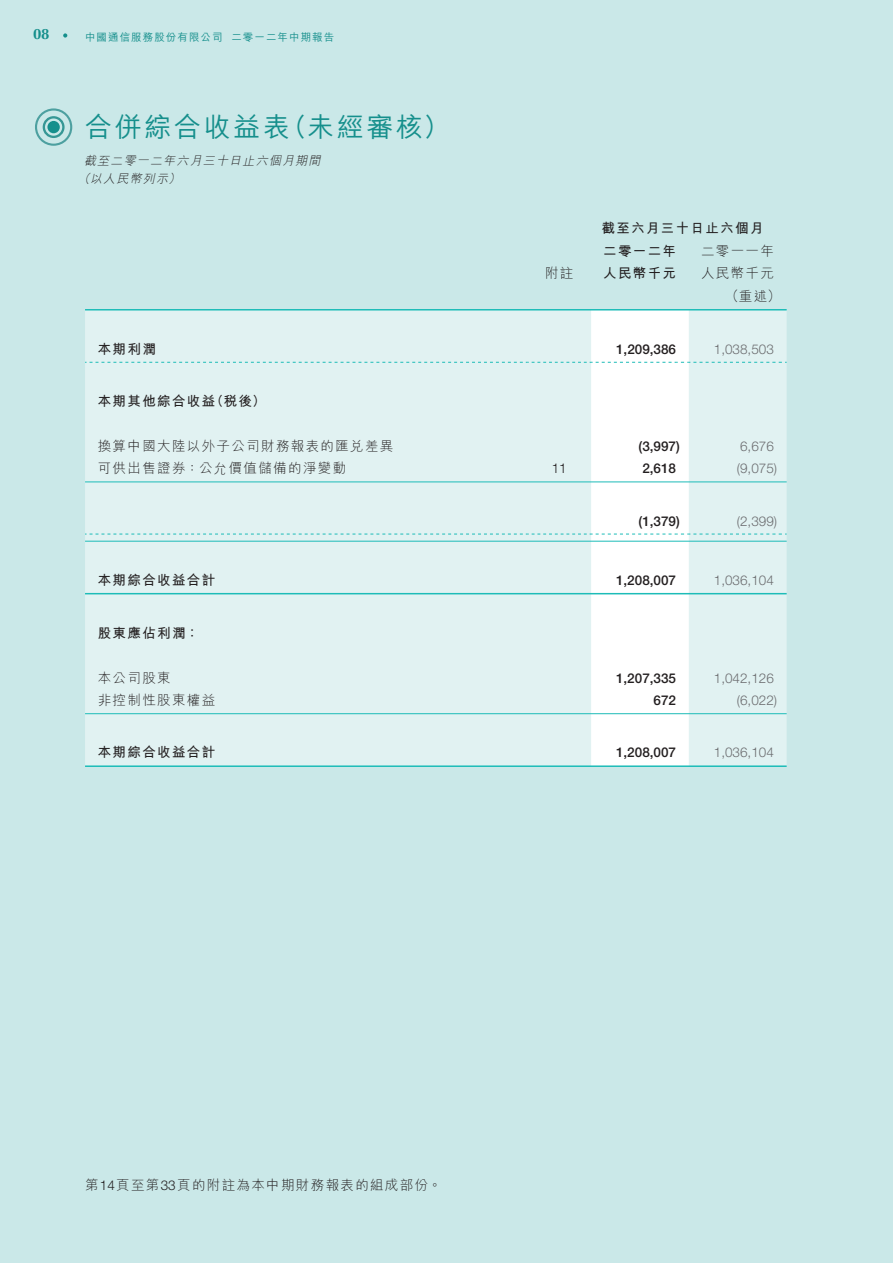
<style>
.page{position:relative;width:893px;height:1263px;background:#cae8e8}
.page>*{position:absolute;margin:0;border:0;box-sizing:border-box;transform-origin:0 0}
.t1{font:500 27px "M Hei HK";letter-spacing:.1em;color:#158f8c}
.t2{font:700 15px "Optima LT Std";color:#158f8c}
.t3{font:300 13.5px/22.5px "M Hei HK";letter-spacing:.1em;color:#231f20}
.t4{font:300 13.5px "Helvetica Neue LT Std";color:#6c6d70}
.t5{font:700 13.5px/22.5px "M Hei HK";letter-spacing:.1em;color:#231f20}
.t6{font:500 13.5px "Helvetica Neue LT Std";color:#231f20}
.t7{font:300 13.5px "Helvetica Neue LT Std";color:#231f20}
.t8{font:italic 300 12px/18px "M Hei HK";color:#231f20}
.t9{font:500 10.5px "M Hei HK";letter-spacing:.1em;color:#158f8c}
.s1{font-family:"Helvetica Neue LT Std"}
</style>
<div class="page">
<svg style="left:63px;top:33px;width:4px;height:5px"></svg>
<div style="left:47px;top:121px;width:13px;height:12px;background:#158f8c;border-radius:50%"></div>
<div style="left:43px;top:116px;width:22px;height:22px;border:2px solid #369795;border-radius:50%"></div>
<div style="left:35px;top:108px;width:37px;height:38px;border:2px solid #4da0a0;border-radius:50%"></div>
<hr style="left:85px;top:309px;width:702px;height:1px;background:#1dbcb8">
<hr style="left:85px;top:765px;width:702px;height:2px;background:#1dbcb8">
<svg style="left:85px;top:310px;width:702px;height:456px;background:#e2f2f2"></svg>
<p class="t2" style="left:33px;top:28px;width:18px">08</p>
<p class="t9" style="left:85px;top:33px;width:251px">中國通信服務股份有限公司 二零一二年中期報告</p>
<h1 class="t1" style="left:85px;top:116px;width:367px">合併綜合收益表（未經審核）</h1>
<p class="t8" style="left:78px;top:153px;width:246px;text-indent:6px">截至二零一二年六月三十日止六個月期間（以人民幣列示）</p>
<p class="t5" style="left:601px;top:219px;width:164px">截至六月三十日止六個月二零一二年</p>
<p class="t3" style="left:701px;top:241px;width:74px">二零一一年</p>
<p class="t3" style="left:545px;top:264px;width:30px">附註</p>
<p class="t5" style="left:603px;top:264px;width:74px">人民幣千元</p>
<p class="t3" style="left:725px;top:264px;width:57px;text-indent:-24px">人民幣千元（重述）</p>
<p class="t5" style="left:98px;top:339px;width:60px">本期利潤</p>
<p class="t6" style="left:616px;top:344px;width:62px">1,209,386</p>
<p class="t4" style="left:714px;top:344px;width:62px">1,038,503</p>
<p class="t5" style="left:98px;top:391px;width:169px">本期其他綜合收益（稅後）</p>
<p class="t3" style="left:98px;top:436px;width:297px">換算中國大陸以外子公司財務報表的匯兌差異</p>
<p class="t6" style="left:639px;top:441px;width:43px">(3,997)</p>
<p class="t4" style="left:740px;top:441px;width:35px">6,676</p>
<p class="t3" style="left:98px;top:459px;width:250px">可供出售證券：公允價值儲備的淨變動</p>
<p class="t7" style="left:552px;top:464px;width:17px">11</p>
<p class="t6" style="left:642px;top:464px;width:35px">2,618</p>
<p class="t4" style="left:737px;top:464px;width:42px">(9,075)</p>
<p class="t6" style="left:639px;top:516px;width:43px">(1,379)</p>
<p class="t4" style="left:737px;top:516px;width:42px">(2,399)</p>
<p class="t5" style="left:98px;top:570px;width:119px">本期綜合收益合計</p>
<p class="t6" style="left:616px;top:575px;width:62px">1,208,007</p>
<p class="t4" style="left:714px;top:575px;width:62px">1,036,104</p>
<p class="t5" style="left:98px;top:623px;width:103px">股東應佔利潤：</p>
<p class="t3" style="left:98px;top:668px;width:74px">本公司股東</p>
<p class="t6" style="left:616px;top:673px;width:62px">1,207,335</p>
<p class="t4" style="left:714px;top:673px;width:62px">1,042,126</p>
<p class="t3" style="left:98px;top:691px;width:119px">非控制性股東權益</p>
<p class="t6" style="left:654px;top:695px;width:24px">672</p>
<p class="t4" style="left:737px;top:695px;width:42px">(6,022)</p>
<p class="t5" style="left:98px;top:743px;width:119px">本期綜合收益合計</p>
<p class="t6" style="left:616px;top:748px;width:62px">1,208,007</p>
<p class="t4" style="left:714px;top:748px;width:62px">1,036,104</p>
<p class="t3" style="left:85px;top:1175px;width:358px">第<span class="s1">14</span>頁至第<span class="s1">33</span>頁的附註為本中期財務報表的組成部份。</p>
</div>
